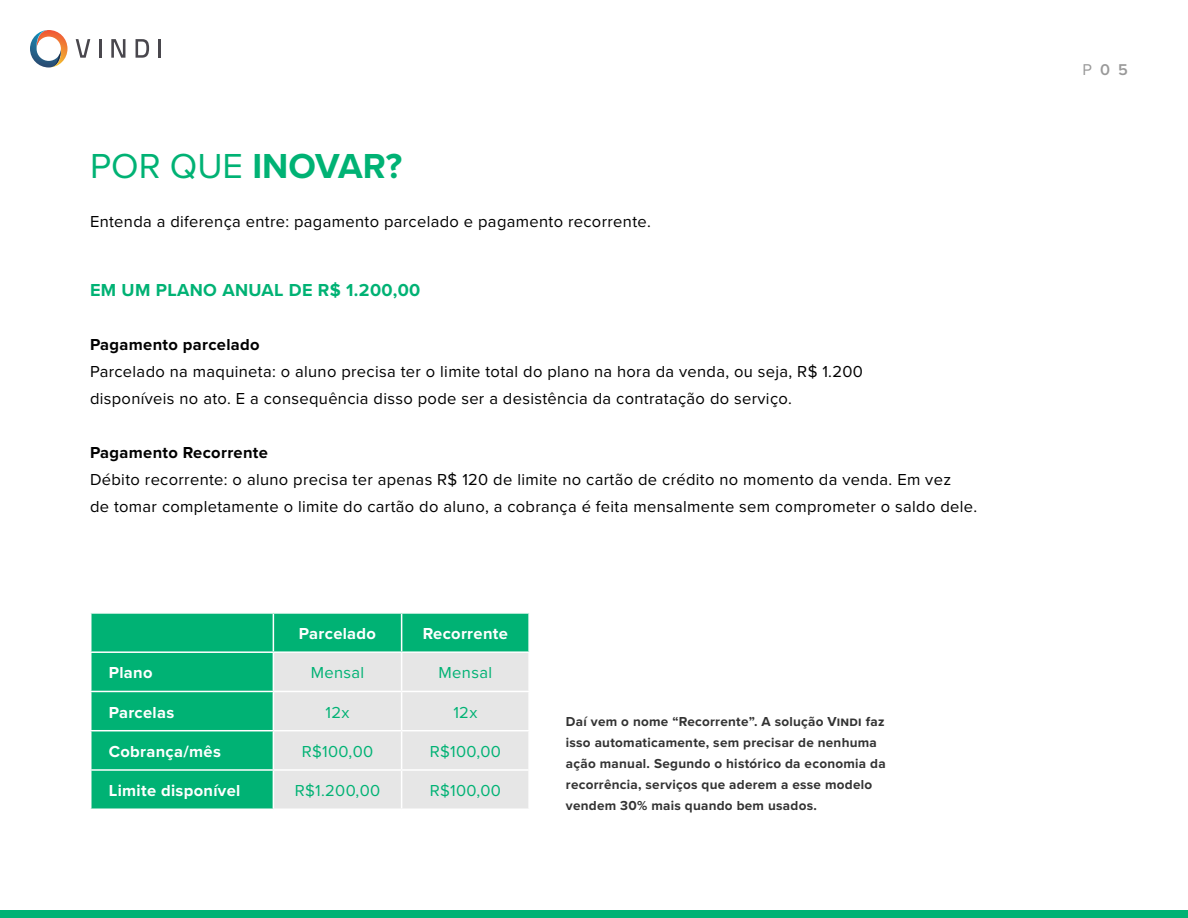
<style>
.page{position:relative;width:1188px;height:918px;background:#fff}
.page>*{position:absolute;margin:0;border:0;box-sizing:border-box;transform-origin:0 0}
.t1{font:700 36px "Proxima Nova";color:#00b274}
.t2{font:700 18px "Proxima Nova";letter-spacing:.02em;color:#00b274}
.t3{font:16.5px/27px "Proxima Nova";letter-spacing:.02em;color:#000}
.t4{font:700 16.5px "Proxima Nova";letter-spacing:.02em;color:#fff}
.t5{font:16.5px "Proxima Nova";letter-spacing:.02em;color:#00b274}
.t6{font:700 16.5px "Proxima Nova";letter-spacing:.02em;color:#000}
.t7{font:600 16.2px "Proxima Nova";color:#999}
.t8{font:700 13.5px/21px "Proxima Nova";letter-spacing:.02em;color:#333}
.s1{font-weight:400}
</style>
<div class="page">
<svg style="left:76px;top:39px;width:14px;height:19px"></svg>
<svg style="left:99px;top:39px;width:2px;height:19px"></svg>
<svg style="left:111px;top:39px;width:14px;height:19px"></svg>
<svg style="left:136px;top:39px;width:13px;height:19px"></svg>
<hr style="left:158px;top:39px;width:3px;height:19px;background:#49474d">
<svg style="left:30px;top:30px;width:38px;height:38px"></svg>
<svg style="left:92px;top:614px;width:436px;height:194px;background:#6ccaa9"></svg>
<hr style="left:90px;top:651px;width:183px;height:2px;background:#fff">
<hr style="left:90px;top:691px;width:183px;height:1px;background:#fff">
<hr style="left:90px;top:730px;width:183px;height:1px;background:#fff">
<hr style="left:90px;top:769px;width:183px;height:2px;background:#fff">
<hr style="left:273px;top:614px;width:1px;height:37px;background:#fff">
<hr style="left:401px;top:614px;width:1px;height:37px;background:#fff">
<hr style="left:273px;top:651px;width:129px;height:2px;background:#fff">
<hr style="left:273px;top:653px;width:1px;height:38px;background:#fff">
<hr style="left:402px;top:651px;width:128px;height:2px;background:#fff">
<hr style="left:401px;top:653px;width:1px;height:38px;background:#fff">
<hr style="left:273px;top:691px;width:129px;height:1px;background:#fff">
<hr style="left:273px;top:692px;width:1px;height:38px;background:#fff">
<hr style="left:402px;top:691px;width:128px;height:1px;background:#fff">
<hr style="left:401px;top:692px;width:1px;height:38px;background:#fff">
<hr style="left:273px;top:730px;width:129px;height:1px;background:#fff">
<hr style="left:273px;top:731px;width:1px;height:38px;background:#fff">
<hr style="left:402px;top:730px;width:128px;height:1px;background:#fff">
<hr style="left:401px;top:731px;width:1px;height:38px;background:#fff">
<hr style="left:273px;top:769px;width:129px;height:2px;background:#fff">
<hr style="left:273px;top:771px;width:1px;height:37px;background:#fff">
<hr style="left:402px;top:769px;width:128px;height:2px;background:#fff">
<hr style="left:401px;top:771px;width:1px;height:37px;background:#fff">
<div style="left:0;top:911px;width:1188px;height:7px;background:#00b274"></div>
<h1 class="t1" style="left:90px;top:145px;width:314px"><span class="s1">POR QUE</span> INOVAR?</h1>
<p class="t3" style="left:90px;top:209px;width:562px">Entenda a diferença entre: pagamento parcelado e pagamento recorrente.</p>
<p class="t2" style="left:90px;top:279px;width:332px">EM UM PLANO ANUAL DE R$ 1.200,00</p>
<p class="t6" style="left:90px;top:334px;width:171px">Pagamento parcelado</p>
<p class="t3" style="left:90px;top:358px;width:774px">Parcelado na maquineta: o aluno precisa ter o limite total do plano na hora da venda, ou seja, R$ 1.200 disponíveis no ato. E a consequência disso pode ser a desistência da contratação do serviço.</p>
<p class="t6" style="left:90px;top:442px;width:180px">Pagamento Recorrente</p>
<p class="t3" style="left:90px;top:466px;width:889px">Débito recorrente: o aluno precisa ter apenas R$ 120 de limite no cartão de crédito no momento da venda. Em vez<br>de tomar completamente o limite do cartão do aluno, a cobrança é feita mensalmente sem comprometer o saldo dele.</p>
<p class="t4" style="left:299px;top:624px;width:79px">Parcelado</p>
<p class="t4" style="left:423px;top:624px;width:87px">Recorrente</p>
<p class="t4" style="left:109px;top:663px;width:45px">Plano</p>
<p class="t5" style="left:311px;top:663px;width:55px">Mensal</p>
<p class="t5" style="left:439px;top:663px;width:55px">Mensal</p>
<p class="t4" style="left:109px;top:702px;width:67px">Parcelas</p>
<p class="t5" style="left:326px;top:702px;width:25px">12x</p>
<p class="t5" style="left:453px;top:702px;width:25px">12x</p>
<p class="t4" style="left:109px;top:742px;width:114px">Cobrança/mês</p>
<p class="t5" style="left:302px;top:742px;width:73px">R$100,00</p>
<p class="t5" style="left:430px;top:742px;width:73px">R$100,00</p>
<p class="t4" style="left:109px;top:781px;width:133px">Limite disponível</p>
<p class="t5" style="left:295px;top:781px;width:87px">R$1.200,00</p>
<p class="t5" style="left:430px;top:781px;width:73px">R$100,00</p>
<p class="t8" style="left:566px;top:712px;width:321px">Daí vem o nome “Recorrente”. A solução Vindi faz isso automaticamente, sem precisar de nenhuma ação manual. Segundo o histórico da economia da recorrência, serviços que aderem a esse modelo vendem 30% mais quando bem usados.</p>
<p class="t7" style="left:1083px;top:60px;width:47px"><span class="s1">P</span>05</p>
</div>
